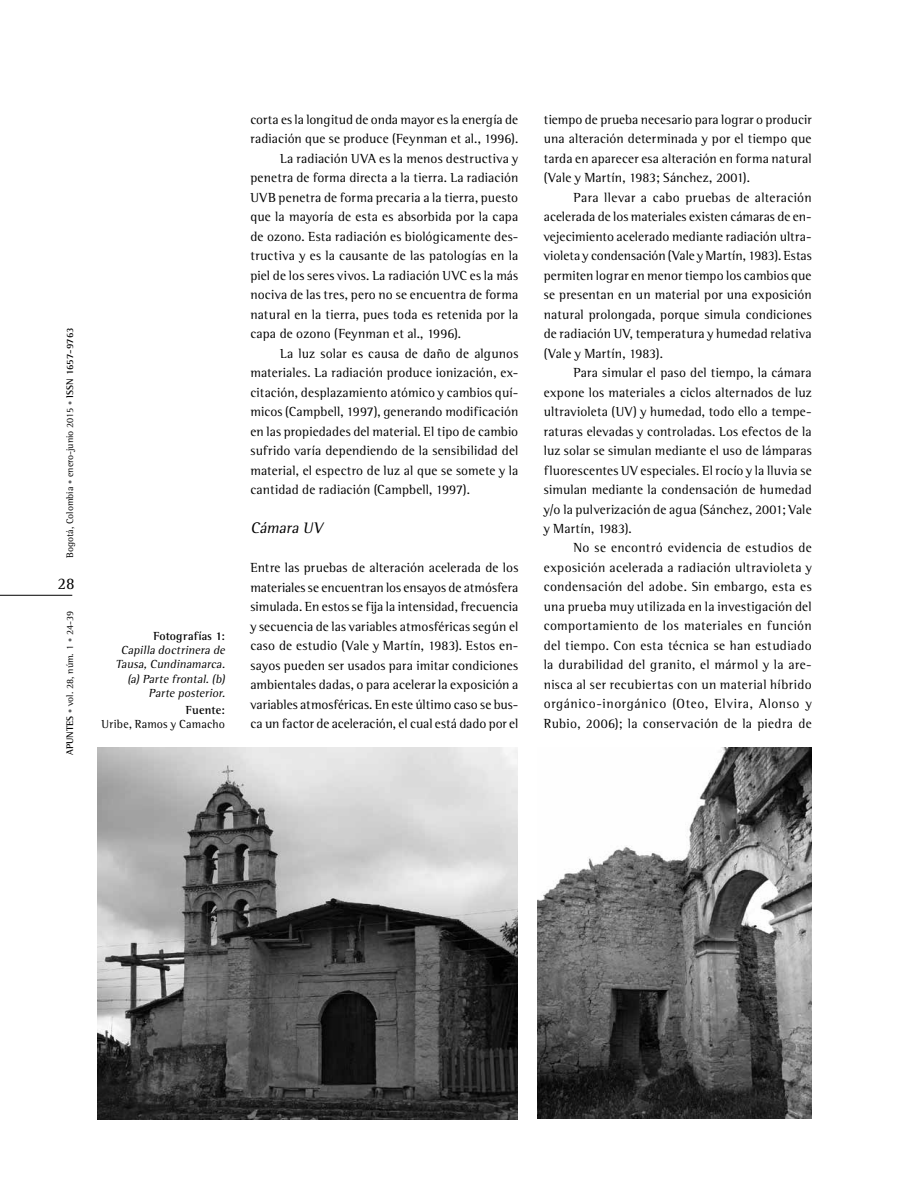
<style>
.page{position:relative;width:918px;height:1188px;background:#fff}
.page>*{position:absolute;margin:0;border:0;box-sizing:border-box;transform-origin:0 0}
.t1{font:16.5px "Agfa Rotis Semi Serif";color:#000}
.t2{font:italic 15.75px "Agfa Rotis Semi Serif";color:#000}
.t3{font:13.5px/19.5px "Agfa Rotis Semi Serif";letter-spacing:.01em;color:#000;text-align:justify}
.t4{font:italic 12px/14.4px "Agfa Rotis Semi Serif";color:#000;text-align:right}
.t5{font:700 12px "Agfa Rotis Semi Serif";letter-spacing:.005em;color:#000}
.t6{font:12px "Agfa Rotis Semi Serif";letter-spacing:.015em;color:#000}
.t7{font:9.75px "Agfa Rotis Semi Serif";color:#000}
.s1{font-size:8.25px;color:#636466}
.s2{font-weight:700}
</style>
<div class="page">
<hr style="left:0;top:595px;width:72px;height:1px;background:#000">
<img style="left:98px;top:748px;width:420px;height:372px">
<img style="left:537px;top:748px;width:275px;height:371px">
<p class="t7" style="left:64px;top:558px;width:232px;rotate:-90deg">Bogotá, Colombia <span class="s1">•</span> enero-junio 2015 <span class="s1">•</span> <span class="s2">ISSN 1657-9763</span></p>
<p class="t1" style="left:58px;top:574px;width:18px">28</p>
<p class="t7" style="left:64px;top:755px;width:145px;rotate:-90deg"><span class="s2">APUNTES</span> <span class="s1">•</span> vol. 28, núm. 1 <span class="s1">•</span> 24-39</p>
<p class="t5" style="left:153px;top:628px;width:73px">Fotografías 1:</p>
<p class="t4" style="left:115px;top:643px;width:113px">Capilla doctrinera de<br>Tausa,Cundinamarca. (a)Parte frontal.(b)<br>Parte posterior.</p>
<p class="t5" style="left:186px;top:703px;width:41px">Fuente:</p>
<p class="t6" style="left:102px;top:717px;width:125px">Uribe, Ramos y Camacho</p>
<p class="t3" style="left:250px;top:109px;width:269px">corta es la longitud de onda mayor es la energía de</p>
<p class="t3" style="left:250px;top:129px;width:269px">radiación que se produce (Feynman et al., 1996).</p>
<p class="t3" style="left:280px;top:148px;width:240px">La radiación UVA es la menos destructiva y</p>
<p class="t3" style="left:250px;top:168px;width:269px">penetra de forma directa a la tierra. La radiación</p>
<p class="t3" style="left:250px;top:187px;width:269px">UVB penetra de forma precaria a la tierra, puesto</p>
<p class="t3" style="left:250px;top:207px;width:269px">que la mayoría de esta es absorbida por la capa</p>
<p class="t3" style="left:250px;top:226px;width:269px">de ozono. Esta radiación es biológicamente des-</p>
<p class="t3" style="left:250px;top:246px;width:269px">tructiva y es la causante de las patologías en la</p>
<p class="t3" style="left:250px;top:265px;width:269px">piel de los seres vivos. La radiación UVC es la más</p>
<p class="t3" style="left:250px;top:285px;width:269px">nociva de las tres, pero no se encuentra de forma</p>
<p class="t3" style="left:250px;top:304px;width:269px">natural en la tierra, pues toda es retenida por la</p>
<p class="t3" style="left:250px;top:324px;width:212px">capa de ozono (Feynman et al., 1996).</p>
<p class="t3" style="left:280px;top:343px;width:240px">La luz solar es causa de daño de algunos</p>
<p class="t3" style="left:250px;top:363px;width:269px">materiales. La radiación produce ionización, ex-</p>
<p class="t3" style="left:250px;top:382px;width:269px">citación, desplazamiento atómico y cambios quí-</p>
<p class="t3" style="left:250px;top:402px;width:269px">micos (Campbell, 1997), generando modificación</p>
<p class="t3" style="left:250px;top:421px;width:269px">en las propiedades del material. El tipo de cambio</p>
<p class="t3" style="left:250px;top:441px;width:269px">sufrido varía dependiendo de la sensibilidad del</p>
<p class="t3" style="left:250px;top:460px;width:269px">material, el espectro de luz al que se somete y la</p>
<p class="t3" style="left:250px;top:480px;width:221px">cantidad de radiación (Campbell, 1997).</p>
<p class="t2" style="left:250px;top:519px;width:74px">Cámara UV</p>
<p class="t3" style="left:250px;top:558px;width:269px">Entre las pruebas de alteración acelerada de los materiales se encuentran los ensayos de atmósfera simulada. En estos se fija la intensidad, frecuencia y secuencia de las variables atmosféricas según el caso de estudio (Vale y Martín, 1983). Estos en&shy;sayos pueden ser usados para imitar condiciones ambientales dadas, o para acelerar la exposición a variables atmosféricas. En este último caso se bus&shy;ca un factor de aceleración, el cual está dado por el</p>
<p class="t3" style="left:544px;top:109px;width:269px">tiempo de prueba necesario para lograr o producir una alteración determinada y por el tiempo que tarda en aparecer esa alteración en forma natural (Vale y Martín, 1983; Sánchez, 2001).</p>
<p class="t3" style="left:544px;top:187px;width:269px;text-indent:30px">Para llevar a cabo pruebas de alteración acelerada de los materiales existen cámaras de en&shy;vejecimiento acelerado mediante radiación ultra&shy;violeta y condensación (Vale y Martín, 1983). Estas permiten lograr en menor tiempo los cambios que se presentan en un material por una exposición natural prolongada, porque simula condiciones de radiación UV, temperatura y humedad relativa (Vale y Martín, 1983).</p>
<p class="t3" style="left:544px;top:363px;width:269px;text-indent:30px">Para simular el paso del tiempo, la cámara expone los materiales a ciclos alternados de luz ultravioleta (UV) y humedad, todo ello a tempe&shy;raturas elevadas y controladas. Los efectos de la luz solar se simulan mediante el uso de lámparas fluorescentes UV especiales. El rocío y la lluvia se simulan mediante la condensación de humedad y/o la pulverización de agua (Sánchez, 2001; Vale y Martín, 1983).</p>
<p class="t3" style="left:544px;top:538px;width:269px;text-indent:30px">No se encontró evidencia de estudios de exposición acelerada a radiación ultravioleta y condensación del adobe. Sin embargo, esta es una prueba muy utilizada en la investigación del comportamiento de los materiales en función del tiempo. Con esta técnica se han estudiado la durabilidad del granito, el mármol y la are&shy;nisca al ser recubiertas con un material híbrido orgánico-inorgánico (Oteo, Elvira, Alonso y Rubio, 2006); la conservación de la piedra de</p>
</div>
